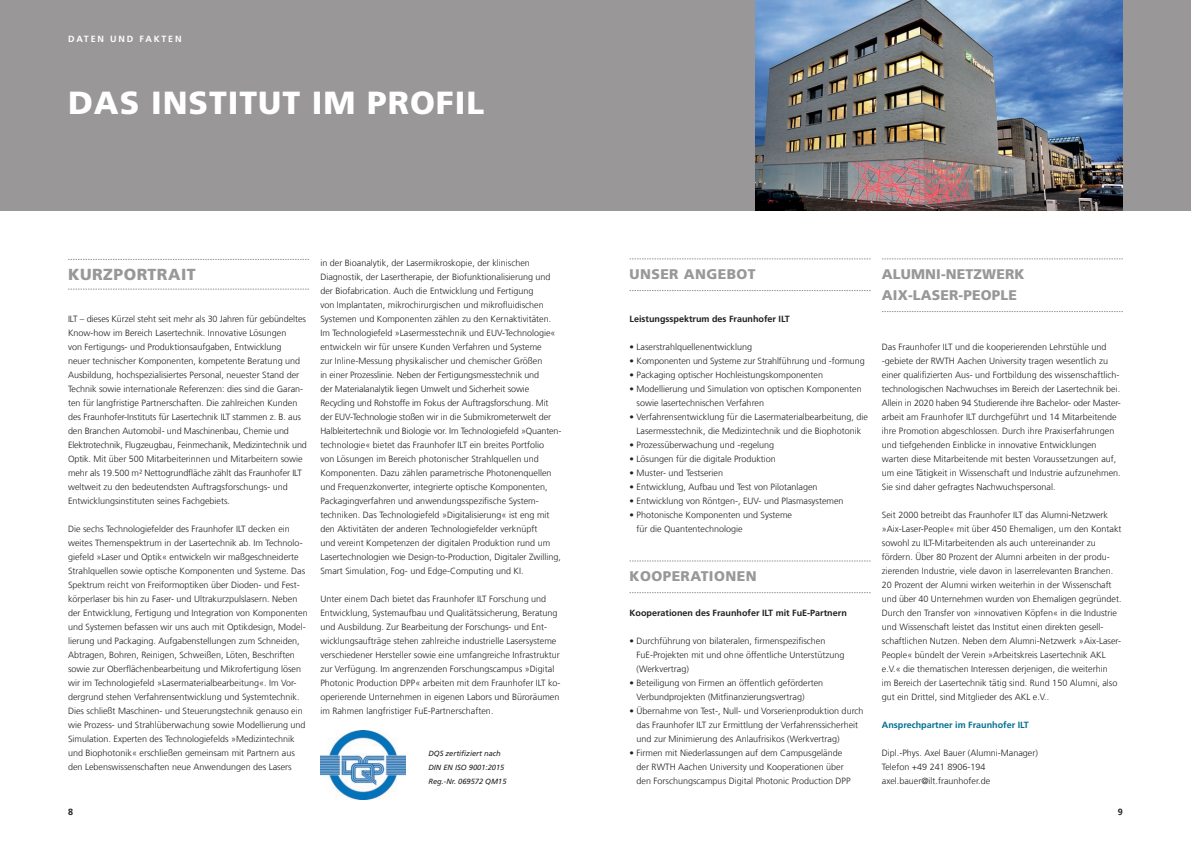
<style>
.page{position:relative;width:1191px;height:842px;background:#fff}
.page>*{position:absolute;margin:0;border:0;box-sizing:border-box;transform-origin:0 0}
.t1{font:900 32px "Frutiger LT Com";letter-spacing:.03em;color:#fff}
.t2{font:900 16px "Frutiger LT Com";letter-spacing:.03em;color:#999798}
.t3{font:900 14px/21px "Frutiger LT Com";letter-spacing:.01em;color:#999798}
.t4{font:900 14px "Frutiger LT Com";letter-spacing:.03em;color:#999798}
.t5{font:300 9px/14px "Frutiger LT Com";color:#231f20}
.t6{font:700 9px "Frutiger LT Com";color:#231f20}
.t7{font:700 9px "Frutiger LT Com";color:#007092}
.t8{font:700 9px "Frutiger LT Com";letter-spacing:.2em;color:#fff}
.t9{font:italic 7.5px/14px "Frutiger LT Com";color:#231f20}
</style>
<div class="page">
<div style="left:0;top:0;width:1191px;height:210px;background:#999798"></div>
<svg style="left:629px;top:259px;width:241px;height:1px"></svg>
<svg style="left:629px;top:290px;width:241px;height:1px"></svg>
<svg style="left:629px;top:561px;width:241px;height:1px"></svg>
<svg style="left:629px;top:592px;width:241px;height:1px"></svg>
<img style="left:755px;top:0;width:368px;height:210px">
<img style="left:320px;top:731px;width:85px;height:69px">
<svg style="left:68px;top:259px;width:241px;height:1px"></svg>
<svg style="left:68px;top:289px;width:241px;height:1px"></svg>
<svg style="left:882px;top:259px;width:241px;height:1px"></svg>
<svg style="left:882px;top:311px;width:241px;height:1px"></svg>
<p class="t8" style="left:68px;top:34px;width:115px">DATEN UND FAKTEN</p>
<h1 class="t1" style="left:68px;top:83px;width:417px">DAS INSTITUT IM PROFIL</h1>
<p class="t5" style="left:320px;top:256px;width:242px">in der Bioanalytik, der Lasermikroskopie, der klinischen Diagnostik, der Lasertherapie, der Biofunktionalisierung und der Biofabrication. Auch die Entwicklung und Fertigung<br>von Implantaten, mikrochirurgischen und mikrofluidischen Systemen und Komponenten zählen zu den Kernaktivitäten.<br>Im Technologiefeld »Lasermesstechnik und EUV-Technologie« entwickeln wir für unsere Kunden Verfahren und Systeme<br>zur Inline-Messung physikalischer und chemischer Größen<br>in einer Prozesslinie. Neben der Fertigungsmesstechnik und<br>der Materialanalytik liegen Umwelt und Sicherheit sowie Recycling und Rohstoffe im Fokus der Auftragsforschung. Mit der EUV-Technologie stoßen wir in die Submikrometerwelt der Halbleitertechnik und Biologie vor. Im Technologiefeld »Quanten&shy;technologie« bietet das Fraunhofer ILT ein breites Portfolio<br>von Lösungen im Bereich photonischer Strahlquellen und Komponenten. Dazu zählen parametrische Photonenquellen und Frequenzkonverter, integrierte optische Komponenten, Packagingverfahren und anwendungsspezifische System&shy;techniken. Das Technologiefeld »Digitalisierung« ist eng mit den Aktivitäten der anderen Technologiefelder verknüpft<br>und vereint Kompetenzen der digitalen Produktion rund um Lasertechnologien wie Design-to-Production, Digitaler Zwilling, Smart Simulation, Fog- und Edge-Computing und KI.</p>
<p class="t5" style="left:320px;top:592px;width:242px">Unter einem Dach bietet das Fraunhofer ILT Forschung und Entwicklung, Systemaufbau und Qualitätssicherung, Beratung und Ausbildung. Zur Bearbeitung der Forschungs- und Ent&shy;wicklungsaufträge stehen zahlreiche industrielle Lasersysteme verschiedener Hersteller sowie eine umfangreiche Infrastruktur zur Verfügung. Im angrenzenden Forschungscampus »Digital Photonic Production DPP« arbeiten mit dem Fraunhofer ILT ko&shy;operierende Unternehmen in eigenen Labors und Büroräumen im Rahmen langfristiger FuE-Partnerschaften.</p>
<p class="t9" style="left:428px;top:746px;width:80px">DQS zertifiziert nach<br>DIN EN ISO 9001:2015<br>Reg.-Nr. 069572 QM15</p>
<h2 class="t2" style="left:68px;top:264px;width:129px">KURZPORTRAIT</h2>
<h3 class="t3" style="left:882px;top:264px;width:144px">ALUMNI-NETZWERK<br>AIX-LASER-PEOPLE</h3>
<h3 class="t4" style="left:629px;top:266px;width:128px">UNSER ANGEBOT</h3>
<p class="t6" style="left:629px;top:314px;width:162px">Leistungsspektrum des Fraunhofer ILT</p>
<p class="t5" style="left:629px;top:340px;width:124px">• Laserstrahlquellenentwicklung</p>
<p class="t5" style="left:629px;top:354px;width:237px">• Komponenten und Systeme zur Strahlführung und -formung</p>
<p class="t5" style="left:629px;top:368px;width:195px">• Packaging optischer Hochleistungskomponenten</p>
<p class="t5" style="left:636px;top:382px;width:226px;text-indent:-7px">• Modellierung und Simulation von optischen Komponenten sowie lasertechnischen Verfahren</p>
<p class="t5" style="left:629px;top:410px;width:240px;text-align:center">• Verfahrensentwicklung für die Lasermaterialbearbeitung, die<br>Lasermesstechnik, die Medizintechnik und die Biophotonik</p>
<p class="t5" style="left:629px;top:438px;width:146px">• Prozessüberwachung und -regelung</p>
<p class="t5" style="left:629px;top:452px;width:148px">• Lösungen für die digitale Produktion</p>
<p class="t5" style="left:629px;top:466px;width:95px">• Muster- und Testserien</p>
<p class="t5" style="left:629px;top:480px;width:190px">• Entwicklung, Aufbau und Test von Pilotanlagen</p>
<p class="t5" style="left:629px;top:494px;width:216px">• Entwicklung von Röntgen-, EUV- und Plasmasystemen</p>
<p class="t5" style="left:636px;top:508px;width:157px;text-indent:-7px">• Photonische Komponenten und Systeme für die Quantentechnologie</p>
<h3 class="t4" style="left:629px;top:568px;width:129px">KOOPERATIONEN</h3>
<p class="t6" style="left:629px;top:608px;width:219px">Kooperationen des Fraunhofer ILT mit FuE-Partnern</p>
<p class="t5" style="left:636px;top:634px;width:209px;text-indent:-7px">• Durchführung von bilateralen, firmenspezifischen<br>FuE-Projekten mit und ohne öffentliche Unterstützung (Werkvertrag)</p>
<p class="t5" style="left:636px;top:676px;width:188px;text-indent:-7px">• Beteiligung von Firmen an öffentlich geförderten<br>Verbundprojekten (Mitfinanzierungsvertrag)</p>
<p class="t5" style="left:636px;top:704px;width:228px;text-indent:-7px">• Übernahme von Test-, Null- und Vorserienproduktion durch das Fraunhofer ILT zur Ermittlung der Verfahrenssicherheit und zur Minimierung des Anlaufrisikos (Werkvertrag)</p>
<p class="t5" style="left:636px;top:746px;width:215px;text-indent:-7px">• Firmen mit Niederlassungen auf dem Campusgelände der RWTH Aachen University und Kooperationen über den Forschungscampus Digital Photonic Production DPP</p>
<p class="t5" style="left:68px;top:312px;width:240px">ILT – dieses Kürzel steht seit mehr als 30 Jahren für gebündeltes Know-how im Bereich Lasertechnik. Innovative Lösungen<br>von Fertigungs- und Produktionsaufgaben, Entwicklung<br>neuer technischer Komponenten, kompetente Beratung und Ausbildung, hochspezialisiertes Personal, neuester Stand der Technik sowie internationale Referenzen: dies sind die Garan&shy;ten für langfristige Partnerschaften. Die zahlreichen Kunden des Fraunhofer-Instituts für Lasertechnik ILT stammen z. B. aus den Branchen Automobil- und Maschinenbau, Chemie und Elektrotechnik, Flugzeugbau, Feinmechanik, Medizintechnik und Optik. Mit über 500 Mitarbeiterinnen und Mitarbeitern sowie mehr als 19.500 m² Nettogrundfläche zählt das Fraunhofer ILT weltweit zu den bedeutendsten Auftragsforschungs- und Entwicklungsinstituten seines Fachgebiets.</p>
<p class="t5" style="left:68px;top:522px;width:241px">Die sechs Technologiefelder des Fraunhofer ILT decken ein weites Themenspektrum in der Lasertechnik ab. Im Technolo&shy;giefeld »Laser und Optik« entwickeln wir maßgeschneiderte Strahlquellen sowie optische Komponenten und Systeme. Das Spektrum reicht von Freiformoptiken über Dioden- und Fest&shy;körperlaser bis hin zu Faser- und Ultrakurzpulslasern. Neben der Entwicklung, Fertigung und Integration von Komponenten und Systemen befassen wir uns auch mit Optikdesign, Model&shy;lierung und Packaging. Aufgabenstellungen zum Schneiden, Abtragen, Bohren, Reinigen, Schweißen, Löten, Beschriften sowie zur Oberflächenbearbeitung und Mikrofertigung lösen wir im Technologiefeld »Lasermaterialbearbeitung«. Im Vor&shy;dergrund stehen Verfahrensentwicklung und Systemtechnik.<br>Dies schließt Maschinen- und Steuerungstechnik genauso ein wie Prozess- und Strahlüberwachung sowie Modellierung und Simulation. Experten des Technologiefelds »Medizintechnik und Biophotonik« erschließen gemeinsam mit Partnern aus den Lebenswissenschaften neue Anwendungen des Lasers</p>
<p class="t5" style="left:882px;top:340px;width:240px">Das Fraunhofer ILT und die kooperierenden Lehrstühle und -gebiete der RWTH Aachen University tragen wesentlich zu einer qualifizierten Aus- und Fortbildung des wissenschaftlich&shy;technologischen Nachwuchses im Bereich der Lasertechnik bei.<br>Allein in 2020 haben 94 Studierende ihre Bachelor- oder Master&shy;arbeit am Fraunhofer ILT durchgeführt und 14 Mitarbeitende ihre Promotion abgeschlossen. Durch ihre Praxiserfahrungen und tiefgehenden Einblicke in innovative Entwicklungen warten diese Mitarbeitende mit besten Voraussetzungen auf, um eine Tätigkeit in Wissenschaft und Industrie aufzunehmen.<br>Sie sind daher gefragtes Nachwuchspersonal.</p>
<p class="t5" style="left:882px;top:508px;width:241px">Seit 2000 betreibt das Fraunhofer ILT das Alumni-Netzwerk »Aix-Laser-People« mit über 450 Ehemaligen, um den Kontakt sowohl zu ILT-Mitarbeitenden als auch untereinander zu fördern. Über 80 Prozent der Alumni arbeiten in der produ&shy;zierenden Industrie, viele davon in laserrelevanten Branchen.<br>20 Prozent der Alumni wirken weiterhin in der Wissenschaft und über 40 Unternehmen wurden von Ehemaligen gegründet.<br>Durch den Transfer von »innovativen Köpfen« in die Industrie und Wissenschaft leistet das Institut einen direkten gesell&shy;schaftlichen Nutzen. Neben dem Alumni-Netzwerk »Aix-Laser-People« bündelt der Verein »Arbeitskreis Lasertechnik AKL e.V.« die thematischen Interessen derjenigen, die weiterhin<br>im Bereich der Lasertechnik tätig sind. Rund 150 Alumni, also gut ein Drittel, sind Mitglieder des AKL e.V..</p>
<p class="t7" style="left:882px;top:720px;width:149px">Ansprechpartner im Fraunhofer ILT</p>
<p class="t5" style="left:882px;top:746px;width:158px">Dipl.-Phys. Axel Bauer (Alumni-Manager)<br>Telefon +49 241 8906-194 axel.bauer@ilt.fraunhofer.de</p>
<p class="t6" style="left:68px;top:807px;width:7px">8</p>
<p class="t6" style="left:1118px;top:806px;width:7px">9</p>
</div>
